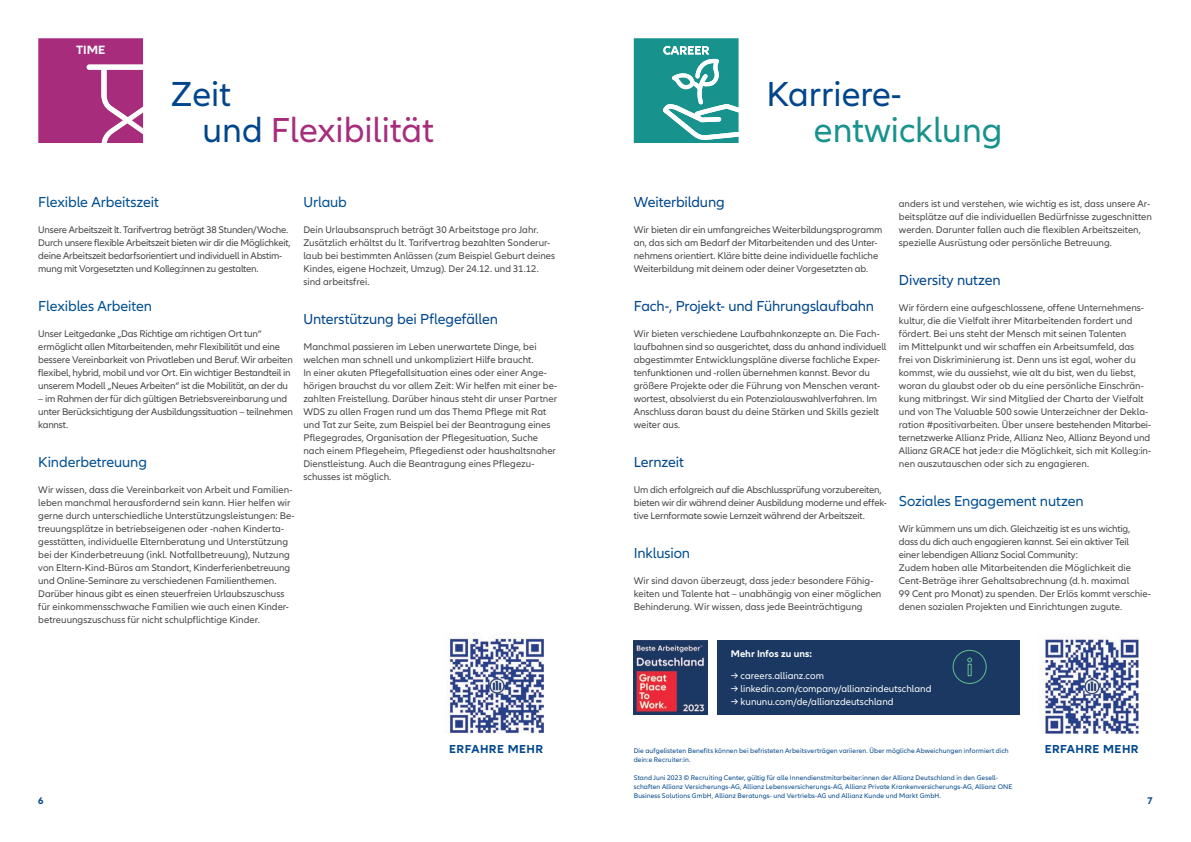
<style>
.page{position:relative;width:1191px;height:842px;background:#fff}
.page>*{position:absolute;margin:0;border:0;box-sizing:border-box;transform-origin:0 0}
.t1{font:36px/36px "Allianz Neo";color:#18928d}
.t2{font:36px/36px "Allianz Neo";color:#a62d7b}
.Subheadline___CTA_15{font:15px "Allianz Neo";letter-spacing:-.01em;color:#01468c}
.Subheadline___CTA_15-2{font:15px "Allianz Neo";letter-spacing:-.01em;color:#004f91}
.t3{font:700 12.5px "Allianz Neo";color:#fff}
.Topline___URL___Hash{font:700 12px "Allianz Neo";letter-spacing:.04em;color:#01468c}
.Copy_10_13pt{font:10px/13px "Allianz Neo";letter-spacing:-.005em;color:#454647}
.Copy_10_13pt-2{font:10px/13px "Allianz Neo";letter-spacing:-.025em;color:#454647}
.Subheadline___CTA_15-3{font:10px "Allianz Neo";color:#fff}
.Subheadline___CTA_15-4{font:700 10px "Allianz Neo";letter-spacing:.005em;color:#fff}
.t4{font:700 10px "Allianz Neo";color:#01468c}
.Caption_Footer_7_9pt{font:7px/9px "Allianz Neo";letter-spacing:.015em;color:#01468c}
.s1{color:#01468c}
</style>
<div class="page">
<img style="left:1042px;top:638px;width:97px;height:96px">
<img style="left:449px;top:638px;width:95px;height:96px">
<svg style="left:38px;top:38px;width:105px;height:105px;background:#b03f88"></svg>
<svg style="left:634px;top:38px;width:104px;height:105px;background:#3ea49f"></svg>
<img style="left:634px;top:640px;width:74px;height:74px">
<div style="left:718px;top:640px;width:302px;height:74px;background:#1a3862"></div>
<div style="left:952px;top:650px;width:34px;height:34px;border:1px solid #61c08d;border-radius:50%"></div>
<svg style="left:967px;top:657px;width:5px;height:19px"></svg>
<p class="t3" style="left:76px;top:43px;width:31px">TIME</p>
<p class="t2" style="left:202px;top:77px;width:233px;text-indent:-32px"><span class="s1">Zeit<br>und</span> Flexibilität</p>
<p class="t1" style="left:814px;top:77px;width:190px;text-indent:-48px"><span class="s1">Karriere&shy;</span>entwicklung</p>
<p class="Subheadline___CTA_15-2" style="left:38px;top:194px;width:122px">Flexible Arbeitszeit</p>
<p class="Copy_10_13pt-2" style="left:38px;top:224px;width:254px">Unsere Arbeitszeit lt. Tarifvertrag beträgt 38 Stunden/Woche.<br>Durch unsere flexible Arbeitszeit bieten wir dir die Möglichkeit, deine Arbeitszeit bedarfsorientiert und individuell in Abstim&shy;mung mit Vorgesetzten und Kolleg:innen zu gestalten.</p>
<p class="Subheadline___CTA_15-2" style="left:38px;top:298px;width:115px">Flexibles Arbeiten</p>
<p class="Copy_10_13pt" style="left:38px;top:328px;width:256px">Unser Leitgedanke „Das Richtige am richtigen Ort tun“ ermöglicht allen Mitarbeitenden, mehr Flexibilität und eine bessere Vereinbarkeit von Privatleben und Beruf. Wir arbeiten flexibel, hybrid, mobil und vor Ort. Ein wichtiger Bestandteil in unserem Modell „Neues Arbeiten“ ist die Mobilität, an der du</p>
<p class="Copy_10_13pt" style="left:38px;top:393px;width:256px">– im Rahmen der für dich gültigen Betriebsvereinbarung und unter Berücksichtigung der Ausbildungssituation – teilnehmen kannst.</p>
<p class="Subheadline___CTA_15-2" style="left:38px;top:454px;width:110px">Kinderbetreuung</p>
<p class="Copy_10_13pt" style="left:38px;top:484px;width:258px">Wir wissen, dass die Vereinbarkeit von Arbeit und Familien&shy;leben manchmal herausfordernd sein kann. Hier helfen wir gerne durch unterschiedliche Unterstützungsleistungen: Be&shy;treuungsplätze in betriebseigenen oder -nahen Kinderta&shy;gesstätten, individuelle Elternberatung und Unterstützung bei der Kinderbetreuung (inkl. Notfallbetreuung), Nutzung von Eltern-Kind-Büros am Standort, Kinderferienbetreuung und Online-Seminare zu verschiedenen Familienthemen.<br>Darüber hinaus gibt es einen steuerfreien Urlaubszuschuss für einkommensschwache Familien wie auch einen Kinder&shy;betreuungszuschuss für nicht schulpflichtige Kinder.</p>
<p class="Subheadline___CTA_15-2" style="left:303px;top:194px;width:45px">Urlaub</p>
<p class="Copy_10_13pt" style="left:303px;top:224px;width:253px">Dein Urlaubsanspruch beträgt 30 Arbeitstage pro Jahr.<br>Zusätzlich erhältst du lt. Tarifvertrag bezahlten Sonderur&shy;laub bei bestimmten Anlässen (zum Beispiel Geburt deines Kindes, eigene Hochzeit, Umzug). Der 24.12. und 31.12. sind arbeitsfrei.</p>
<p class="Subheadline___CTA_15" style="left:303px;top:311px;width:196px">Unterstützung bei Pflegefällen</p>
<p class="Copy_10_13pt" style="left:303px;top:341px;width:235px">Manchmal passieren im Leben unerwartete Dinge, bei welchen man schnell und unkompliziert Hilfe braucht.</p>
<p class="Copy_10_13pt" style="left:303px;top:367px;width:255px">In einer akuten Pflegefallsituation eines oder einer Ange&shy;hörigen brauchst du vor allem Zeit: Wir helfen mit einer be&shy;zahlten Freistellung. Darüber hinaus steht dir unser Partner WDS zu allen Fragen rund um das Thema Pflege mit Rat und Tat zur Seite, zum Beispiel bei der Beantragung eines Pflegegrades, Organisation der Pflegesituation, Suche nach einem Pflegeheim, Pflegedienst oder haushaltsnaher Dienstleistung. Auch die Beantragung eines Pflegezu&shy;schusses ist möglich.</p>
<p class="Subheadline___CTA_15" style="left:634px;top:194px;width:92px">Weiterbildung</p>
<p class="Copy_10_13pt" style="left:634px;top:224px;width:250px">Wir bieten dir ein umfangreiches Weiterbildungsprogramm an, das sich am Bedarf der Mitarbeitenden und des Unter&shy;nehmens orientiert. Kläre bitte deine individuelle fachliche Weiterbildung mit deinem oder deiner Vorgesetzten ab.</p>
<p class="Subheadline___CTA_15" style="left:634px;top:298px;width:242px">Fach-, Projekt- und Führungslaufbahn</p>
<p class="Copy_10_13pt" style="left:634px;top:328px;width:254px">Wir bieten verschiedene Laufbahnkonzepte an. Die Fach&shy;laufbahnen sind so ausgerichtet, dass du anhand individuell abgestimmter Entwicklungspläne diverse fachliche Exper&shy;tenfunktionen und -rollen übernehmen kannst. Bevor du größere Projekte oder die Führung von Menschen verant&shy;wortest, absolvierst du ein Potenzialauswahlverfahren. Im Anschluss daran baust du deine Stärken und Skills gezielt weiter aus.</p>
<p class="Subheadline___CTA_15" style="left:634px;top:454px;width:52px">Lernzeit</p>
<p class="Copy_10_13pt" style="left:634px;top:484px;width:255px">Um dich erfolgreich auf die Abschlussprüfung vorzubereiten, bieten wir dir während deiner Ausbildung moderne und effek&shy;tive Lernformate sowie Lernzeit während der Arbeitszeit.</p>
<p class="Subheadline___CTA_15-2" style="left:634px;top:545px;width:58px">Inklusion</p>
<p class="Copy_10_13pt" style="left:634px;top:575px;width:249px">Wir sind davon überzeugt, dass jede:r besondere Fähig&shy;keiten und Talente hat – unabhängig von einer möglichen<br>Behinderung. Wir wissen, dass jede Beeinträchtigung</p>
<p class="Copy_10_13pt" style="left:899px;top:198px;width:255px">anders ist und verstehen, wie wichtig es ist, dass unsere Ar&shy;beitsplätze auf die individuellen Bedürfnisse zugeschnitten werden. Darunter fallen auch die flexiblen Arbeitszeiten, spezielle Ausrüstung oder persönliche Betreuung.</p>
<p class="Subheadline___CTA_15" style="left:899px;top:272px;width:103px">Diversity nutzen</p>
<p class="Copy_10_13pt" style="left:899px;top:302px;width:254px">Wir fördern eine aufgeschlossene, offene Unternehmens&shy;kultur, die die Vielfalt ihrer Mitarbeitenden fordert und fördert. Bei uns steht der Mensch mit seinen Talenten<br>im Mittelpunkt und wir schaffen ein Arbeitsumfeld, das<br>frei von Diskriminierung ist. Denn uns ist egal, woher du kommst, wie du aussiehst, wie alt du bist, wen du liebst, woran du glaubst oder ob du eine persönliche Einschrän&shy;kung mitbringst. Wir sind Mitglied der Charta der Vielfalt und von The Valuable 500 sowie Unterzeichner der Dekla&shy;ration #positivarbeiten. Über unsere bestehenden Mitarbei&shy;ternetzwerke Allianz Pride, Allianz Neo, Allianz Beyond und Allianz GRACE hat jede:r die Möglichkeit, sich mit Kolleg:in&shy;nen auszutauschen oder sich zu engagieren.</p>
<p class="Subheadline___CTA_15-2" style="left:899px;top:493px;width:186px">Soziales Engagement nutzen</p>
<p class="Copy_10_13pt" style="left:899px;top:523px;width:233px;text-align:justify">Wir kümmern uns um dich. Gleichzeitig ist es uns wichtig, dass du dich auch engagieren kannst. Sei ein aktiver Teil einer lebendigen Allianz Social Community:</p>
<p class="Copy_10_13pt" style="left:899px;top:562px;width:254px">Zudem haben alle Mitarbeitenden die Möglichkeit die Cent-Beträge ihrer Gehaltsabrechnung (d.h. maximal<br>99 Cent pro Monat) zu spenden. Der Erlös kommt verschie&shy;denen sozialen Projekten und Einrichtungen zugute.</p>
<p class="Subheadline___CTA_15-4" style="left:731px;top:648px;width:83px">Mehr Infos zu uns:</p>
<p class="Subheadline___CTA_15-3" style="left:731px;top:670px;width:95px">→ careers.allianz.com</p>
<p class="Subheadline___CTA_15-3" style="left:731px;top:683px;width:202px">→ linkedin.com/company/allianzindeutschland</p>
<p class="Subheadline___CTA_15-3" style="left:731px;top:696px;width:164px">→ kununu.com/de/allianzdeutschland</p>
<p class="Topline___URL___Hash" style="left:449px;top:742px;width:96px">ERFAHRE MEHR</p>
<p class="Topline___URL___Hash" style="left:1044px;top:742px;width:96px">ERFAHRE MEHR</p>
<p class="Caption_Footer_7_9pt" style="left:634px;top:746px;width:376px">Die aufgelisteten Benefits können bei befristeten Arbeitsverträgen variieren. Über mögliche Abweichungen informiert dich dein:e Recruiter:in.</p>
<p class="Caption_Footer_7_9pt" style="left:634px;top:773px;width:380px">Stand Juni 2023 © Recruiting Center, gültig für alle Innendienstmitarbeiter:innen der Allianz Deutschland in den Gesell&shy;schaften Allianz Versicherungs-AG, Allianz Lebensversicherungs-AG, Allianz Private Krankenversicherungs-AG, Allianz ONE<br>Business Solutions GmbH, Allianz Beratungs- und Vertriebs-AG und Allianz Kunde und Markt GmbH.</p>
<p class="t4" style="left:38px;top:794px;width:7px">6</p>
<p class="t4" style="left:1147px;top:794px;width:7px">7</p>
</div>
